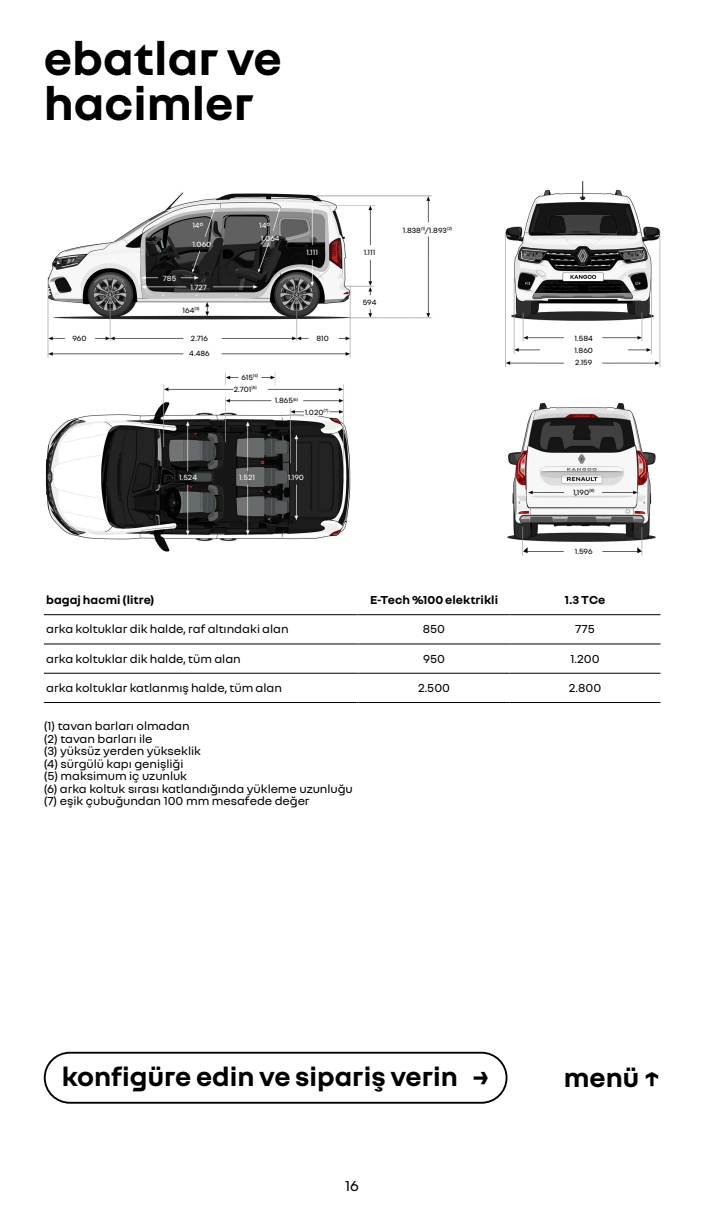
<style>
.page{position:relative;width:704px;height:1212px;background:#fff}
.page>*{position:absolute;margin:0;border:0;box-sizing:border-box;transform-origin:0 0}
._00_Titre_Courant{font:700 49.38px "Nouvel R";color:#000}
._01-Configurez{font:700 28.12px "Nouvel R";color:#000}
._00_Texte_MENU{font:700 28.12px "Nouvel R";color:#000}
._00_Folio_page{font:15.62px "Nouvel R";color:#000}
._00_Texte_Legende_Note{font:12.5px "Nouvel R";letter-spacing:-.005em;color:#000}
._00_Tab_Textes_FAG{font:12.5px "Nouvel R";color:#000}
._00_Tab_Textes_Centrer{font:12.5px "Nouvel R";color:#000}
._00_Tab_Tetieres_FAG{font:700 12.5px "Nouvel R";color:#000}
._00_Tab_Tetieres_Centrer{font:700 12.5px "Nouvel R";color:#000}
._00_Num_Noir_Centrer{font:8.12px "Nouvel R";color:#000}
._00_Num_blanc_Centrer{font:8.12px "Nouvel R";color:#fff}
._00_Num_blanc_FAD{font:8.12px "Nouvel R";color:#fff}
</style>
<div class="page">
<div style="left:44px;top:1051px;width:463px;height:52px;border:2px solid #000;border-radius:25px"></div>
<hr style="left:509px;top:614px;width:151px;height:1px;background:#000">
<hr style="left:44px;top:643px;width:312px;height:1px;background:#000">
<hr style="left:358px;top:643px;width:151px;height:1px;background:#000">
<hr style="left:509px;top:643px;width:151px;height:1px;background:#000">
<hr style="left:44px;top:673px;width:312px;height:1px;background:#000">
<hr style="left:358px;top:673px;width:151px;height:1px;background:#000">
<hr style="left:509px;top:673px;width:151px;height:1px;background:#000">
<hr style="left:44px;top:702px;width:312px;height:1px;background:#000">
<hr style="left:358px;top:702px;width:151px;height:1px;background:#000">
<hr style="left:509px;top:702px;width:151px;height:1px;background:#000">
<hr style="left:44px;top:614px;width:312px;height:1px;background:#000">
<hr style="left:358px;top:614px;width:151px;height:1px;background:#000">
<img style="left:45px;top:180px;width:614px;height:376px">
<div style="left:539px;top:344px;width:88px;height:12px;background:#fff"></div>
<p class="_00_Titre_Courant" style="left:44px;top:27px;width:239px">ebatlar ve</p>
<p class="_00_Titre_Courant" style="left:44px;top:72px;width:211px">hacimler</p>
<p class="_00_Num_blanc_Centrer" style="left:163px;top:272px;width:15px">785</p>
<p class="_00_Num_blanc_FAD" style="left:192px;top:220px;width:13px">14°</p>
<p class="_00_Num_blanc_FAD" style="left:259px;top:220px;width:13px">14°</p>
<p class="_00_Num_blanc_Centrer" style="left:261px;top:233px;width:20px">1.064</p>
<p class="_00_Num_blanc_Centrer" style="left:192px;top:239px;width:21px">1.060</p>
<p class="_00_Num_blanc_Centrer" style="left:190px;top:282px;width:18px">1.727</p>
<p class="_00_Num_Noir_Centrer" style="left:182px;top:305px;width:19px">164<sup>(3)</sup></p>
<p class="_00_Num_blanc_Centrer" style="left:306px;top:247px;width:13px">1.111</p>
<p class="_00_Num_Noir_Centrer" style="left:191px;top:333px;width:19px">2.716</p>
<p class="_00_Num_Noir_Centrer" style="left:72px;top:333px;width:16px">960</p>
<p class="_00_Num_Noir_Centrer" style="left:316px;top:333px;width:14px">810</p>
<p class="_00_Num_Noir_Centrer" style="left:189px;top:348px;width:22px">4.486</p>
<p class="_00_Num_blanc_Centrer" style="left:179px;top:472px;width:19px">1.524</p>
<p class="_00_Num_Noir_Centrer" style="left:241px;top:372px;width:18px">615<sup>(4)</sup></p>
<p class="_00_Num_Noir_Centrer" style="left:234px;top:384px;width:24px">2.701<sup>(5)</sup></p>
<p class="_00_Num_Noir_Centrer" style="left:275px;top:395px;width:25px">1.865<sup>(6)</sup></p>
<p class="_00_Num_Noir_Centrer" style="left:304px;top:406px;width:25px">1.020<sup>(7)</sup></p>
<p class="_00_Num_blanc_Centrer" style="left:239px;top:472px;width:17px">1.521</p>
<p class="_00_Num_blanc_Centrer" style="left:288px;top:472px;width:18px">1.190</p>
<p class="_00_Num_Noir_Centrer" style="left:363px;top:247px;width:13px">1.111</p>
<p class="_00_Num_Noir_Centrer" style="left:362px;top:297px;width:15px">594</p>
<p class="_00_Num_Noir_Centrer" style="left:402px;top:225px;width:51px">1.838<sup>(1)</sup>/1.893<sup>(2)</sup></p>
<p class="_00_Num_Noir_Centrer" style="left:574px;top:333px;width:20px">1.584</p>
<p class="_00_Num_Noir_Centrer" style="left:574px;top:345px;width:20px">1.860</p>
<p class="_00_Num_Noir_Centrer" style="left:574px;top:357px;width:19px">2.159</p>
<p class="_00_Num_Noir_Centrer" style="left:572px;top:487px;width:23px">1,190<sup>(8)</sup></p>
<p class="_00_Num_Noir_Centrer" style="left:574px;top:546px;width:19px">1.596</p>
<p class="_00_Tab_Tetieres_FAG" style="left:46px;top:591px;width:109px">bagaj hacmi (litre)</p>
<p class="_00_Tab_Tetieres_Centrer" style="left:370px;top:591px;width:129px">E-Tech %100 elektrikli</p>
<p class="_00_Tab_Tetieres_FAG" style="left:564px;top:591px;width:42px">1.3 TCe</p>
<p class="_00_Tab_Textes_FAG" style="left:46px;top:621px;width:244px">arka koltuklar dik halde, raf altındaki alan</p>
<p class="_00_Tab_Textes_Centrer" style="left:422px;top:621px;width:24px">850</p>
<p class="_00_Tab_Textes_Centrer" style="left:575px;top:621px;width:21px">775</p>
<p class="_00_Tab_Textes_FAG" style="left:46px;top:650px;width:196px">arka koltuklar dik halde, tüm alan</p>
<p class="_00_Tab_Textes_Centrer" style="left:423px;top:650px;width:23px">950</p>
<p class="_00_Tab_Textes_Centrer" style="left:570px;top:650px;width:31px">1.200</p>
<p class="_00_Tab_Textes_FAG" style="left:46px;top:679px;width:237px">arka koltuklar katlanmış halde, tüm alan</p>
<p class="_00_Tab_Textes_Centrer" style="left:417px;top:679px;width:34px">2.500</p>
<p class="_00_Tab_Textes_Centrer" style="left:568px;top:679px;width:34px">2.800</p>
<p class="_00_Texte_Legende_Note" style="left:44px;top:718px;width:147px">(1) tavan barları olmadan</p>
<p class="_00_Texte_Legende_Note" style="left:44px;top:730px;width:110px">(2) tavan barları ile</p>
<p class="_00_Texte_Legende_Note" style="left:44px;top:743px;width:159px">(3) yüksüz yerden yükseklik</p>
<p class="_00_Texte_Legende_Note" style="left:44px;top:755px;width:141px">(4) sürgülü kapı genişliği</p>
<p class="_00_Texte_Legende_Note" style="left:44px;top:768px;width:145px">(5) maksimum iç uzunluk</p>
<p class="_00_Texte_Legende_Note" style="left:44px;top:780px;width:310px">(6) arka koltuk sırası katlandığında yükleme uzunluğu</p>
<p class="_00_Texte_Legende_Note" style="left:44px;top:793px;width:267px">(7) eşik çubuğundan 100 mm mesafede değer</p>
<p class="_01-Configurez" style="left:62px;top:1058px;width:429px">konfigüre edin ve sipariş verin →</p>
<p class="_00_Folio_page" style="left:345px;top:1175px;width:15px">16</p>
<p class="_00_Texte_MENU" style="left:563px;top:1058px;width:98px">menü ↑</p>
</div>
